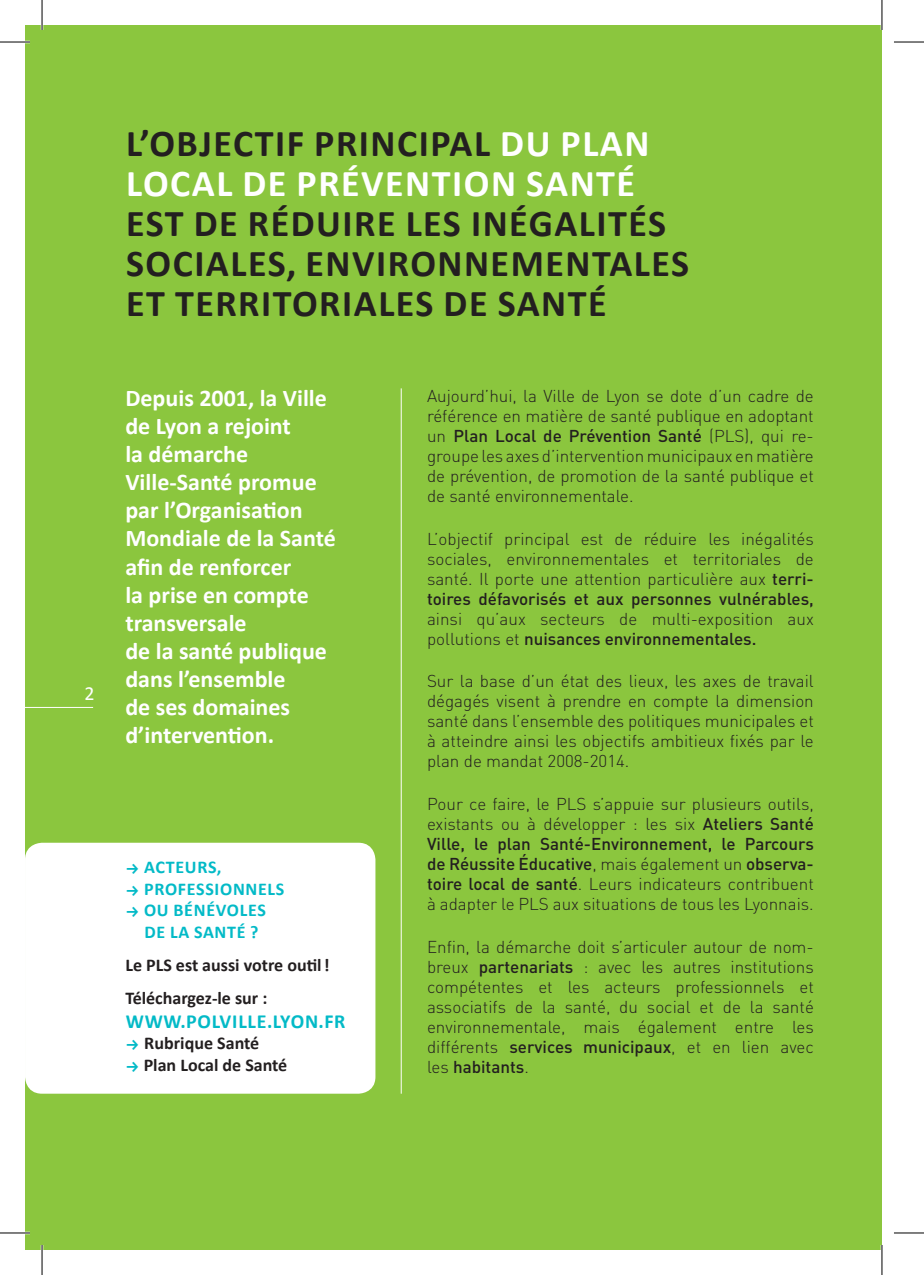
<style>
.page{position:relative;width:924px;height:1275px;background:#fff}
.page>*{position:absolute;margin:0;border:0;box-sizing:border-box;transform-origin:0 0}
.t1{font:700 38px/40px "Calibri";letter-spacing:.04em;color:#231f20}
.t2{font:700 38px/40px "Calibri";letter-spacing:.04em;color:#fff}
.t3{font:700 24px/28px "Calibri";color:#fff}
.t4{font:700 20px "Calibri";letter-spacing:.04em;color:#03bac7}
.t5{font:20px "Calibri";color:#fff}
.t6{font:700 18px/33px "Calibri";color:#231f20}
.t7{font:700 18px "Calibri";letter-spacing:.04em;color:#03bac7}
.t8{font:300 17px/20px "DIN";color:#231f20;text-align:justify}
.s1{color:#231f20}
.s2{font-family:"FF Dingbests";font-weight:400}
.s3{font-family:"FF Dingbests";font-weight:400;color:#03bac7}
.s4{font-weight:500}
</style>
<div class="page">
<div style="left:25px;top:25px;width:856px;height:1225px;background:#8bc63e"></div>
<hr style="left:25px;top:707px;width:68px;height:1px;background:#fff">
<hr style="left:400px;top:388px;width:1px;height:705px;background:#fff">
<div style="left:25px;top:842px;width:350px;height:251px;background:#fff;border-radius:17px"></div>
<hr style="left:0;top:41px;width:30px;height:2px;background:#fff">
<hr style="left:0;top:1231px;width:30px;height:3px;background:#fff">
<hr style="left:41px;top:0;width:2px;height:30px;background:#fff">
<hr style="left:41px;top:1245px;width:2px;height:30px;background:#fff">
<hr style="left:880px;top:0;width:2px;height:30px;background:#fff">
<hr style="left:880px;top:1245px;width:2px;height:30px;background:#fff">
<hr style="left:0;top:42px;width:30px;height:1px;background:#000">
<hr style="left:893px;top:42px;width:30px;height:1px;background:#000">
<hr style="left:0;top:1232px;width:30px;height:1px;background:#000">
<hr style="left:893px;top:1232px;width:30px;height:1px;background:#000">
<hr style="left:42px;top:0;width:1px;height:30px;background:#000">
<hr style="left:42px;top:1245px;width:1px;height:30px;background:#000">
<hr style="left:881px;top:0;width:1px;height:30px;background:#000">
<hr style="left:881px;top:1245px;width:1px;height:30px;background:#000">
<p class="t5" style="left:85px;top:681px;width:12px">2</p>
<h1 class="t2" style="left:126px;top:121px;width:524px"><span class="s1">L’objectif principal</span> du Plan<br>Local de Prévention Santé</h1>
<h1 class="t1" style="left:126px;top:201px;width:561px">est de réduire les inégalités sociales, environnementales et territoriales de santé</h1>
<h2 class="t3" style="left:125px;top:383px;width:212px">Depuis 2001, la Ville de Lyon a rejoint<br>la démarche<br>Ville-Santé promue par l’Organisation<br>Mondiale de la Santé afin de renforcer<br>la prise en compte transversale<br>de la santé publique dans l’ensemble<br>de ses domaines d’intervention.</h2>
<p class="t7" style="left:125px;top:856px;width:98px"><span class="s2">f</span> Acteurs,</p>
<p class="t7" style="left:125px;top:877px;width:151px"><span class="s2">f</span> professionnels</p>
<p class="t7" style="left:125px;top:899px;width:141px"><span class="s2">f</span> ou bénévoles</p>
<p class="t7" style="left:144px;top:920px;width:115px">de la Santé ?</p>
<p class="t6" style="left:125px;top:947px;width:206px">Le PLS est aussi votre outil!<br>Téléchargez-le sur :</p>
<p class="t4" style="left:126px;top:1008px;width:221px">www.polville.lyon.fr</p>
<p class="t6" style="left:125px;top:1031px;width:163px;line-height:21.6px"><span class="s3">f</span> rubrique Santé<br><span class="s3">f</span> Plan Local de Santé</p>
<p class="t8" style="left:427px;top:386px;width:388px">Aujourd’hui, la Ville de Lyon se dote d’un cadre de référence en matière de santé publique en adoptant un <span class="s4">Plan Local de Prévention Santé</span> (PLS), qui re&shy;groupe les axes d’intervention municipaux en matière de prévention, de promotion de la santé publique et de santé environnementale.</p>
<p class="t8" style="left:427px;top:528px;width:388px">L’objectif principal est de réduire les inégalités sociales, environnementales et territoriales de santé. Il porte une attention particulière aux <span class="s4">terri&shy;toires défavorisés et aux personnes vulnérables,</span></p>
<p class="t8" style="left:427px;top:608px;width:388px">ainsi qu’aux secteurs de multi-exposition aux pollutions et <span class="s4">nuisances environnementales.</span></p>
<p class="t8" style="left:427px;top:671px;width:388px">Sur la base d’un état des lieux, les axes de travail dégagés visent à prendre en compte la dimension santé dans l’ensemble des politiques municipales et à atteindre ainsi les objectifs ambitieux fixés par le plan de mandat 2008-2014.</p>
<p class="t8" style="left:427px;top:794px;width:388px">Pour ce faire, le PLS s’appuie sur plusieurs outils, existants ou à développer : les six <span class="s4">Ateliers Santé Ville, le plan Santé-Environnement, le Parcours de Réussite Éducative</span>, mais également un <span class="s4">observa&shy;toire local de santé</span>. Leurs indicateurs contribuent à adapter le PLS aux situations de tous les Lyonnais.</p>
<p class="t8" style="left:427px;top:936px;width:388px">Enfin, la démarche doit s’articuler autour de nom&shy;breux <span class="s4">partenariats</span> : avec les autres institutions compétentes et les acteurs professionnels et associatifs de la santé, du social et de la santé environnementale, mais également entre les différents <span class="s4">services municipaux</span>, et en lien avec les <span class="s4">habitants</span>.</p>
</div>
